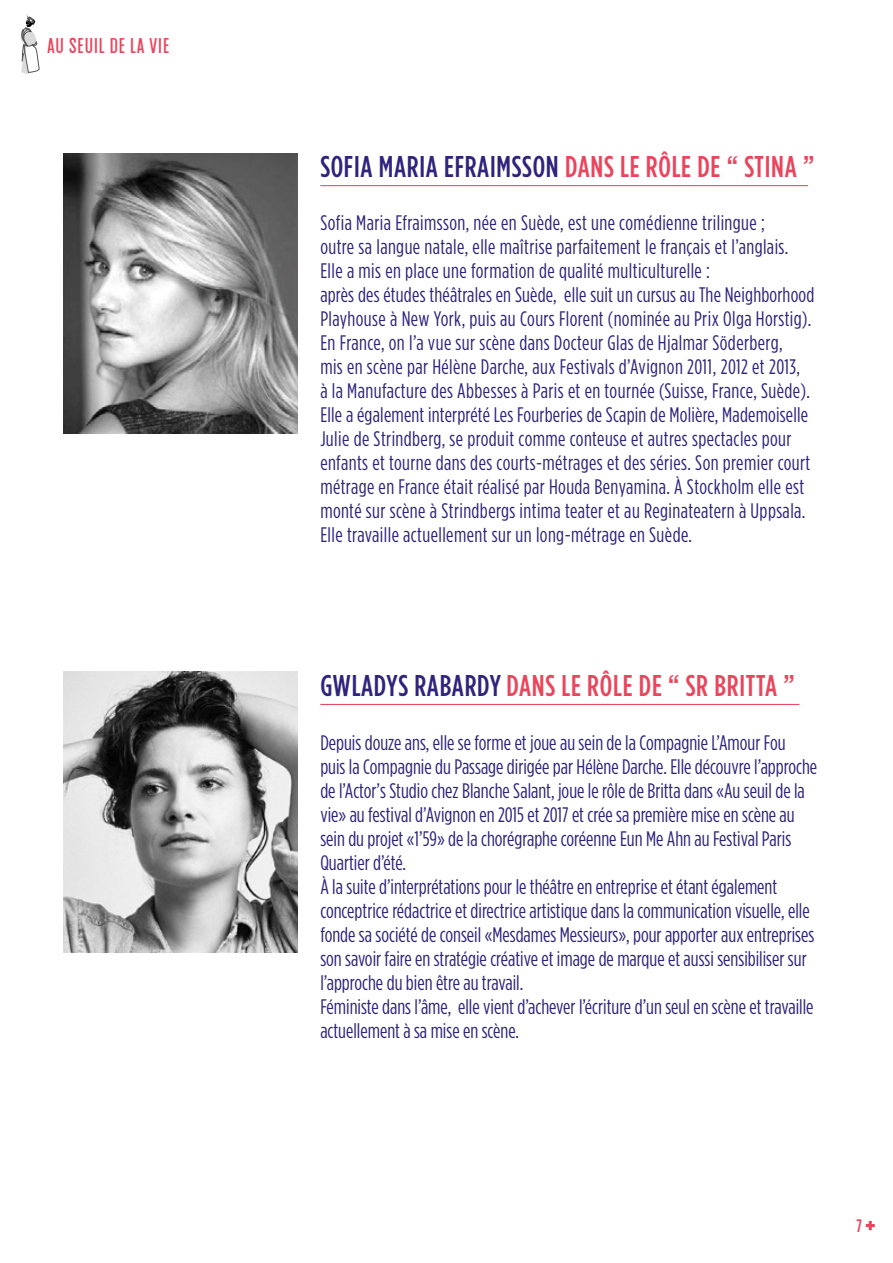
<style>
.page{position:relative;width:893px;height:1263px;background:#fff}
.page>*{position:absolute;margin:0;border:0;box-sizing:border-box;transform-origin:0 0}
.t1{font:500 30px "Gotham Condensed";letter-spacing:.025em;color:#2e247c}
.t2{font:500 30px "Gotham Condensed";letter-spacing:.025em;color:#e9455c}
.t3{font:21px/24px "Gotham Condensed";letter-spacing:.01em;color:#2e247c}
.t4{font:20.4px "Americana";letter-spacing:.05em;color:#e9455c}
.t5{font:500 18px "Gotham Condensed";color:#e9455c}
.s1{color:#e9455c}
.s2{color:#2e247c}
</style>
<div class="page">
<svg style="left:866px;top:1221px;width:9px;height:9px"></svg>
<svg style="left:20px;top:16px;width:19px;height:58px"></svg>
<img style="left:64px;top:672px;width:234px;height:280px">
<hr style="left:320px;top:704px;width:479px;height:1px;background:#e9455c">
<img style="left:64px;top:153px;width:234px;height:281px">
<hr style="left:320px;top:185px;width:488px;height:1px;background:#e9455c">
<p class="t4" style="left:48px;top:34px;width:123px">AU SEUIL DE LA VIE</p>
<h1 class="t1" style="left:320px;top:149px;width:495px">SOFIA MARIA EFRAIMSSON <span class="s1">DANS LE RÔLE DE “ STINA ”</span></h1>
<p class="t3" style="left:320px;top:211px;width:496px">Sofia Maria Efraimsson, née en Suède, est une comédienne trilingue ;<br>outre sa langue natale, elle maîtrise parfaitement le français et l’anglais.<br>Elle a mis en place une formation de qualité multiculturelle :<br>après des études théâtrales en Suède, elle suit un cursus au The Neighborhood Playhouse à New York, puis au Cours Florent (nominée au Prix Olga Horstig).<br>En France, on l’a vue sur scène dans Docteur Glas de Hjalmar Söderberg,<br>mis en scène par Hélène Darche, aux Festivals d’Avignon 2011, 2012 et 2013,<br>à la Manufacture des Abbesses à Paris et en tournée (Suisse, France, Suède).<br>Elle a également interprété Les Fourberies de Scapin de Molière, Mademoiselle Julie de Strindberg, se produit comme conteuse et autres spectacles pour enfants et tourne dans des courts-métrages et des séries. Son premier court métrage en France était réalisé par Houda Benyamina. À Stockholm elle est monté sur scène à Strindbergs intima teater et au Reginateatern à Uppsala.<br>Elle travaille actuellement sur un long-métrage en Suède.</p>
<h1 class="t2" style="left:320px;top:668px;width:476px"><span class="s2">GWLADYS RABARDY</span> DANS LE RÔLE DE “ SR BRITTA ”</h1>
<p class="t3" style="left:320px;top:730px;width:498px">Depuis douze ans, elle se forme et joue au sein de la Compagnie L’Amour Fou<br>puis la Compagnie du Passage dirigée par Hélène Darche. Elle découvre l’approche de l’Actor’s Studio chez Blanche Salant, joue le rôle de Britta dans «Au seuil de la vie» au festival d’Avignon en 2015 et 2017 et crée sa première mise en scène au sein du projet «1’59» de la chorégraphe coréenne Eun Me Ahn au Festival Paris Quartier d’été.<br>À la suite d’interprétations pour le théâtre en entreprise et étant également conceptrice rédactrice et directrice artistique dans la communication visuelle, elle fonde sa société de conseil «Mesdames Messieurs», pour apporter aux entreprises son savoir faire en stratégie créative et image de marque et aussi sensibiliser sur l’approche du bien être au travail.<br>Féministe dans l’âme, elle vient d’achever l’écriture d’un seul en scène et travaille actuellement à sa mise en scène.</p>
<p class="t5" style="left:856px;top:1215px;width:7px">7</p>
</div>
